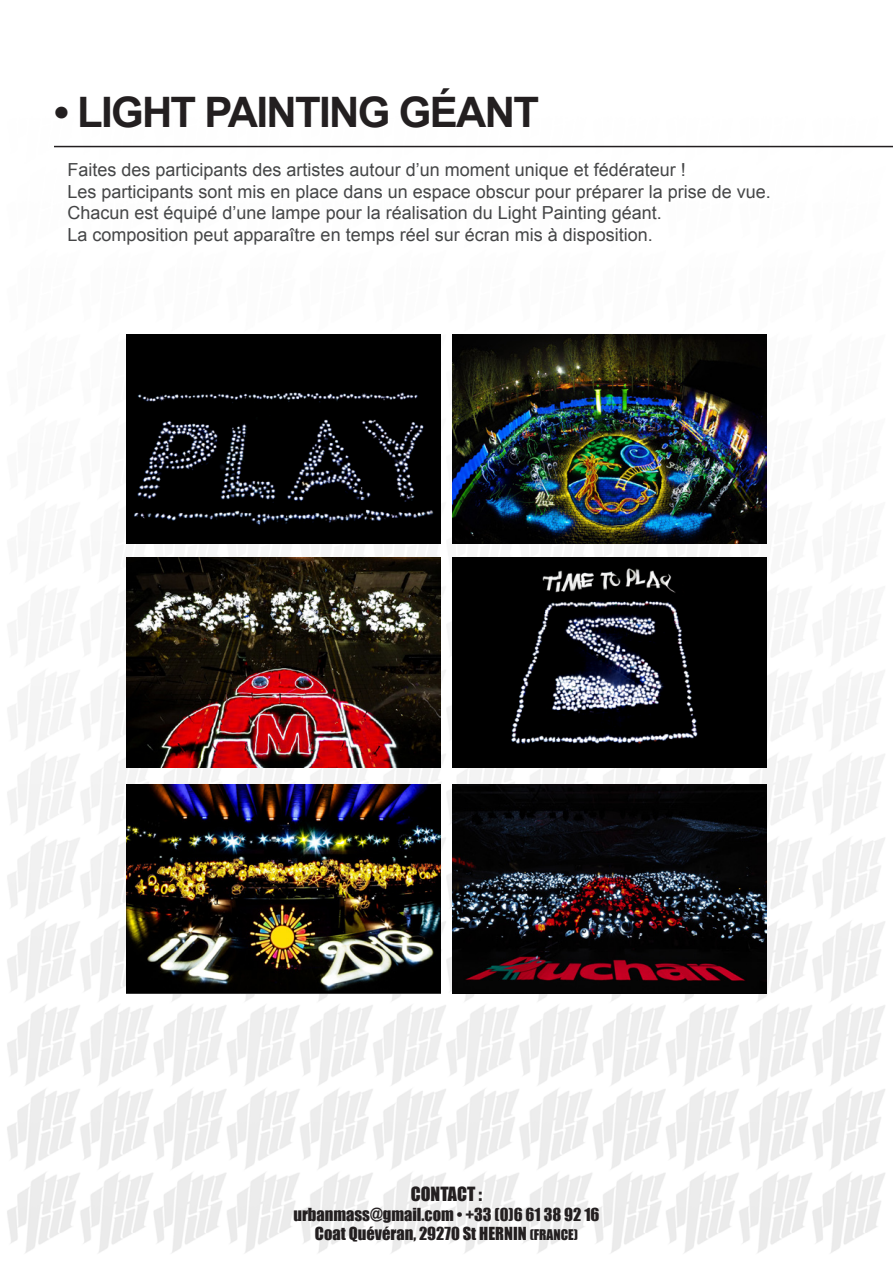
<style>
.page{position:relative;width:893px;height:1263px;background:#fff}
.page>*{position:absolute;margin:0;border:0;box-sizing:border-box;transform-origin:0 0}
.t1{font:700 42px "Arial";letter-spacing:-.04em;color:#231f20}
.t2{font:18px "Arial";color:#454647}
.t3{font:18px "Impact";color:#231f20}
.t4{font:16.5px "Impact";color:#231f20}
.s1{font-size:13.5px}
</style>
<div class="page">
<img style="left:7px;top:145px;width:886px;height:1108px">
<img style="left:126px;top:335px;width:314px;height:209px">
<img style="left:126px;top:784px;width:314px;height:210px">
<img style="left:126px;top:558px;width:314px;height:209px">
<img style="left:452px;top:335px;width:315px;height:209px">
<img style="left:452px;top:784px;width:315px;height:210px">
<img style="left:452px;top:558px;width:315px;height:209px">
<hr style="left:54px;top:146px;width:839px;height:1px;background:#231f20">
<p class="t1" style="left:54px;top:85px;width:487px">• LIGHT PAINTING GÉANT</p>
<p class="t2" style="left:68px;top:158px;width:620px">Faites des participants des artistes autour d’un moment unique et fédérateur !</p>
<p class="t2" style="left:68px;top:179px;width:705px">Les participants sont mis en place dans un espace obscur pour préparer la prise de vue.</p>
<p class="t2" style="left:68px;top:201px;width:596px">Chacun est équipé d’une lampe pour la réalisation du Light Painting géant.</p>
<p class="t2" style="left:68px;top:223px;width:587px">La composition peut apparaître en temps réel sur écran mis à disposition.</p>
<p class="t3" style="left:411px;top:1180px;width:73px">CONTACT :</p>
<p class="t4" style="left:293px;top:1201px;width:308px">urbanmass@gmail.com • +33 (0)6 61 38 92 16</p>
<p class="t4" style="left:315px;top:1221px;width:265px">Coat Quévéran, 29270 St HERNIN <span class="s1">(FRANCE)</span></p>
</div>
